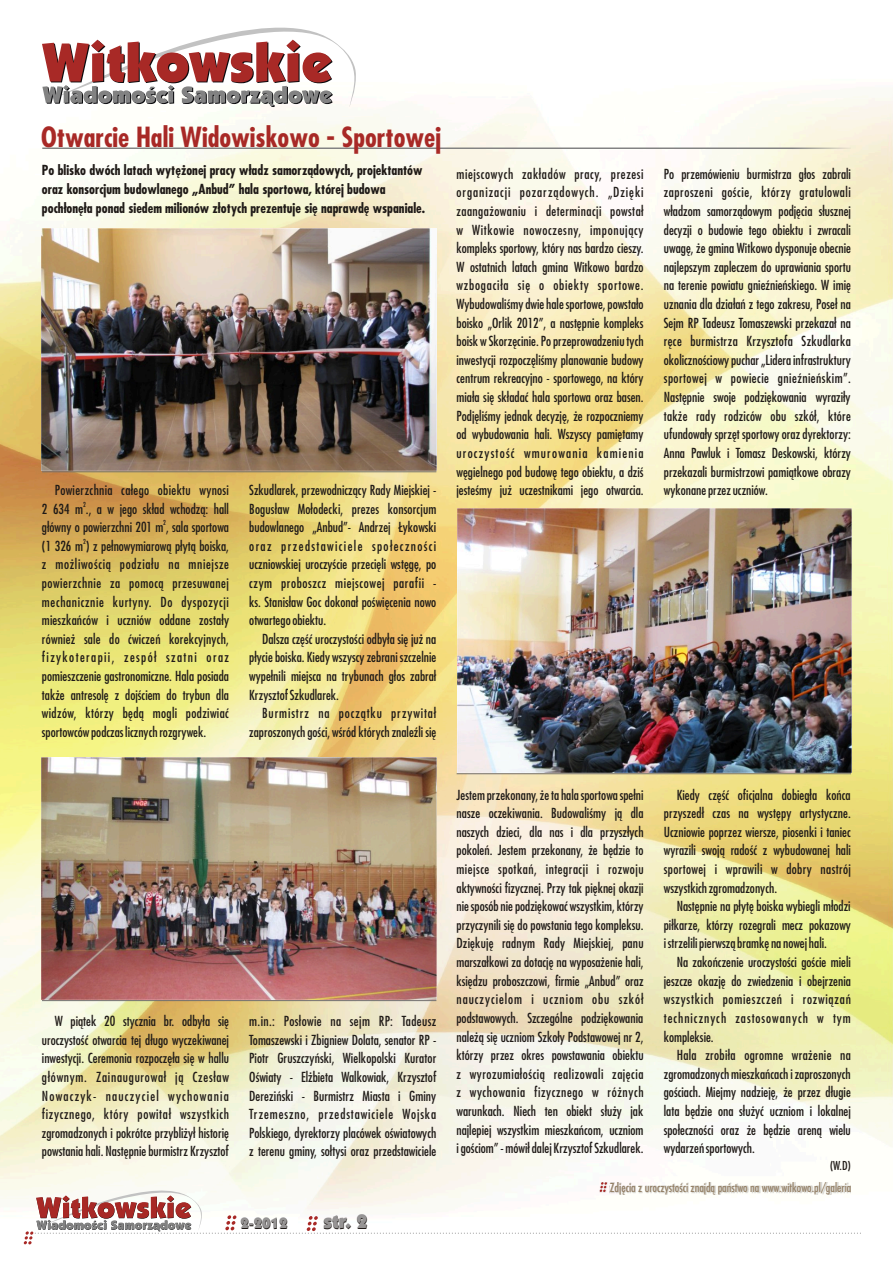
<style>
.page{position:relative;width:893px;height:1263px;background:#fff}
.page>*{position:absolute;margin:0;border:0;box-sizing:border-box;transform-origin:0 0}
.t1{font:700 27px "Fujiyama";color:#a82926}
.t2{font:900 19.5px "Kabel IT Cby BT";color:#1f1a17}
.t3{font:900 15px "Kabel IT Cby BT";color:#1f1a17}
.t4{font:13.5px/18.6px "Fujiyama";color:#1f1a17;text-align:justify}
.t5{font:700 13.5px/18.9px "Fujiyama";color:#1f1a17}
.t6{font:13.5px "Fujiyama";letter-spacing:.025em;color:#1f1a17}
.t7{font:12px "Fujiyama";color:#948066}
.t8{font:12px "Fujiyama";color:#1f1a17}
.t9{font:6.75px "Fujiyama";color:#1f1a17}
</style>
<div class="page">
<img style="left:0;top:95px;width:893px;height:1104px">
<svg style="left:42px;top:27px;width:314px;height:80px"></svg>
<hr style="left:42px;top:471px;width:394px;height:1px;background:#737070">
<hr style="left:42px;top:147px;width:809px;height:2px;background:#828282">
<hr style="left:42px;top:1000px;width:394px;height:1px;background:#737070">
<hr style="left:457px;top:773px;width:394px;height:1px;background:#737070">
<img style="left:42px;top:229px;width:395px;height:242px">
<img style="left:42px;top:757px;width:395px;height:242px">
<img style="left:457px;top:509px;width:395px;height:264px">
<svg style="left:24px;top:1182px;width:838px;height:62px"></svg>
<h1 class="t1" style="left:41px;top:127px;width:401px">Otwarcie Hali Widowiskowo - Sportowej</h1>
<p class="t5" style="left:42px;top:162px;width:385px">Po blisko dwóch latach wytężonej pracy władz samorządowych, projektantów oraz konsorcjum budowlanego „Anbud” hala sportowa, której budowa pochłonęła ponad siedem milionów złotych prezentuje się naprawdę wspaniale.</p>
<p class="t6" style="left:55px;top:484px;width:176px">Powierzchnia całego obiektu wynosi</p>
<p class="t9" style="left:83px;top:501px;width:4px">2</p>
<p class="t4" style="left:42px;top:500px;width:189px">2 634 m ., a w jego skład wchodzą: hall</p>
<p class="t9" style="left:163px;top:520px;width:4px">2</p>
<p class="t4" style="left:42px;top:519px;width:189px">główny o powierzchni 201 m , sala sportowa</p>
<p class="t9" style="left:83px;top:539px;width:4px">2</p>
<p class="t4" style="left:42px;top:538px;width:189px">(1 326 m ) z pełnowymiarową płytą boiska, z możliwością podziału na mniejsze powierzchnie za pomocą przesuwanej mechanicznie kurtyny. Do dyspozycji mieszkańców i uczniów oddane zostały również sale do ćwiczeń korekcyjnych, fizykoterapii, zespół szatni oraz pomieszczenie gastronomiczne. Hala posiada także antresolę z dojściem do trybun dla widzów, którzy będą mogli podziwiać sportowców podczas licznych rozgrywek.</p>
<p class="t4" style="left:249px;top:482px;width:189px">Szkudlarek, przewodniczący Rady Miejskiej - Bogusław Mołodecki, prezes konsorcjum budowlanego „Anbud”- Andrzej Łykowski oraz przedstawiciele społeczności uczniowskiej uroczyście przecięli wstęgę, po czym proboszcz miejscowej parafii - ks. Stanisław Goc dokonał poświęcenia nowo otwartego obiektu.</p>
<p class="t4" style="left:249px;top:631px;width:189px;text-indent:13px">Dalsza część uroczystości odbyła się już na płycie boiska. Kiedy wszyscy zebrani szczelnie wypełnili miejsca na trybunach głos zabrał Krzysztof Szkudlarek.</p>
<p class="t4" style="left:249px;top:705px;width:189px;text-align:right">Burmistrz na początku przywitał zaproszonych gości, wśród których znaleźli się</p>
<p class="t4" style="left:457px;top:166px;width:189px">miejscowych zakładów pracy, prezesi organizacji pozarządowych. „Dzięki zaangażowaniu i determinacji powstał w Witkowie nowoczesny, imponujący kompleks sportowy, który nas bardzo cieszy.<br>W ostatnich latach gmina Witkowo bardzo wzbogaciła się o obiekty sportowe.<br>Wybudowaliśmy dwie hale sportowe, powstało boisko „Orlik 2012”, a następnie kompleks boisk w Skorzęcinie. Po przeprowadzeniu tych inwestycji rozpoczęliśmy planowanie budowy centrum rekreacyjno - sportowego, na który miała się składać hala sportowa oraz basen.<br>Podjęliśmy jednak decyzję, że rozpoczniemy od wybudowania hali. Wszyscy pamiętamy uroczystość wmurowania kamienia węgielnego pod budowę tego obiektu, a dziś jesteśmy już uczestnikami jego otwarcia.</p>
<p class="t4" style="left:664px;top:166px;width:189px">Po przemówieniu burmistrza głos zabrali zaproszeni goście, którzy gratulowali władzom samorządowym podjęcia słusznej decyzji o budowie tego obiektu i zwracali uwagę, że gmina Witkowo dysponuje obecnie najlepszym zapleczem do uprawiania sportu na terenie powiatu gnieźnieńskiego. W imię uznania dla działań z tego zakresu, Poseł na Sejm RP Tadeusz Tomaszewski przekazał na ręce burmistrza Krzysztofa Szkudlarka okolicznościowy puchar „Lidera infrastruktury sportowej w powiecie gnieźnieńskim”.<br>Następnie swoje podziękowania wyraziły także rady rodziców obu szkół, które ufundowały sprzęt sportowy oraz dyrektorzy:<br>Anna Pawluk i Tomasz Deskowski, którzy przekazali burmistrzowi pamiątkowe obrazy wykonane przez uczniów.</p>
<p class="t4" style="left:42px;top:1013px;width:189px;text-indent:13px">W piątek 20 stycznia br. odbyła się uroczystość otwarcia tej długo wyczekiwanej inwestycji. Ceremonia rozpoczęła się w hallu głównym. Zainaugurował ją Czesław Nowaczyk- nauczyciel wychowania fizycznego, który powitał wszystkich zgromadzonych i pokrótce przybliżył historię powstania hali. Następnie burmistrz Krzysztof</p>
<p class="t4" style="left:249px;top:1013px;width:189px">m.in.: Posłowie na sejm RP: Tadeusz Tomaszewski i Zbigniew Dolata, senator RP - Piotr Gruszczyński, Wielkopolski Kurator Oświaty - Elżbieta Walkowiak, Krzysztof Dereziński - Burmistrz Miasta i Gminy Trzemeszno, przedstawiciele Wojska Polskiego, dyrektorzy placówek oświatowych z terenu gminy, sołtysi oraz przedstawiciele</p>
<p class="t3" style="left:241px;top:1218px;width:49px">2-2012</p>
<h2 class="t2" style="left:324px;top:1214px;width:46px">str. 2</h2>
<p class="t4" style="left:456px;top:786px;width:189px">Jestem przekonany, że ta hala sportowa spełni nasze oczekiwania. Budowaliśmy ją dla naszych dzieci, dla nas i dla przyszłych pokoleń. Jestem przekonany, że będzie to miejsce spotkań, integracji i rozwoju aktywności fizycznej. Przy tak pięknej okazji nie sposób nie podziękować wszystkim, którzy przyczynili się do powstania tego kompleksu.<br>Dziękuję radnym Rady Miejskiej, panu marszałkowi za dotację na wyposażenie hali, księdzu proboszczowi, firmie „Anbud” oraz nauczycielom i uczniom obu szkół podstawowych. Szczególne podziękowania należą się uczniom Szkoły Podstawowej nr 2, którzy przez okres powstawania obiektu z wyrozumiałością realizowali zajęcia z wychowania fizycznego w różnych warunkach. Niech ten obiekt służy jak najlepiej wszystkim mieszkańcom, uczniom igościom” - mówił dalej Krzysztof Szkudlarek.</p>
<p class="t4" style="left:664px;top:786px;width:189px;text-indent:13px">Kiedy część oficjalna dobiegła końca przyszedł czas na występy artystyczne.<br>Uczniowie poprzez wiersze, piosenki i taniec wyrazili swoją radość z wybudowanej hali sportowej i wprawili w dobry nastrój wszystkich zgromadzonych.</p>
<p class="t4" style="left:664px;top:898px;width:189px;text-indent:13px">Następnie na płytę boiska wybiegli młodzi piłkarze, którzy rozegrali mecz pokazowy istrzelili pierwszą bramkę na nowej hali.</p>
<p class="t4" style="left:664px;top:954px;width:189px;text-indent:13px">Na zakończenie uroczystości goście mieli jeszcze okazję do zwiedzenia i obejrzenia wszystkich pomieszczeń i rozwiązań technicznych zastosowanych w tym kompleksie.</p>
<p class="t4" style="left:664px;top:1047px;width:189px;text-indent:13px">Hala zrobiła ogromne wrażenie na zgromadzonych mieszkańcach i zaproszonych gościach. Miejmy nadzieję, że przez długie lata będzie ona służyć uczniom i lokalnej społeczności oraz że będzie areną wielu wydarzeń sportowych.</p>
<p class="t8" style="left:830px;top:1161px;width:22px">(W.D)</p>
<p class="t7" style="left:610px;top:1183px;width:243px">Zdjęcia z uroczystości znajdą państwo na www.witkowo.pl/galeria</p>
</div>
